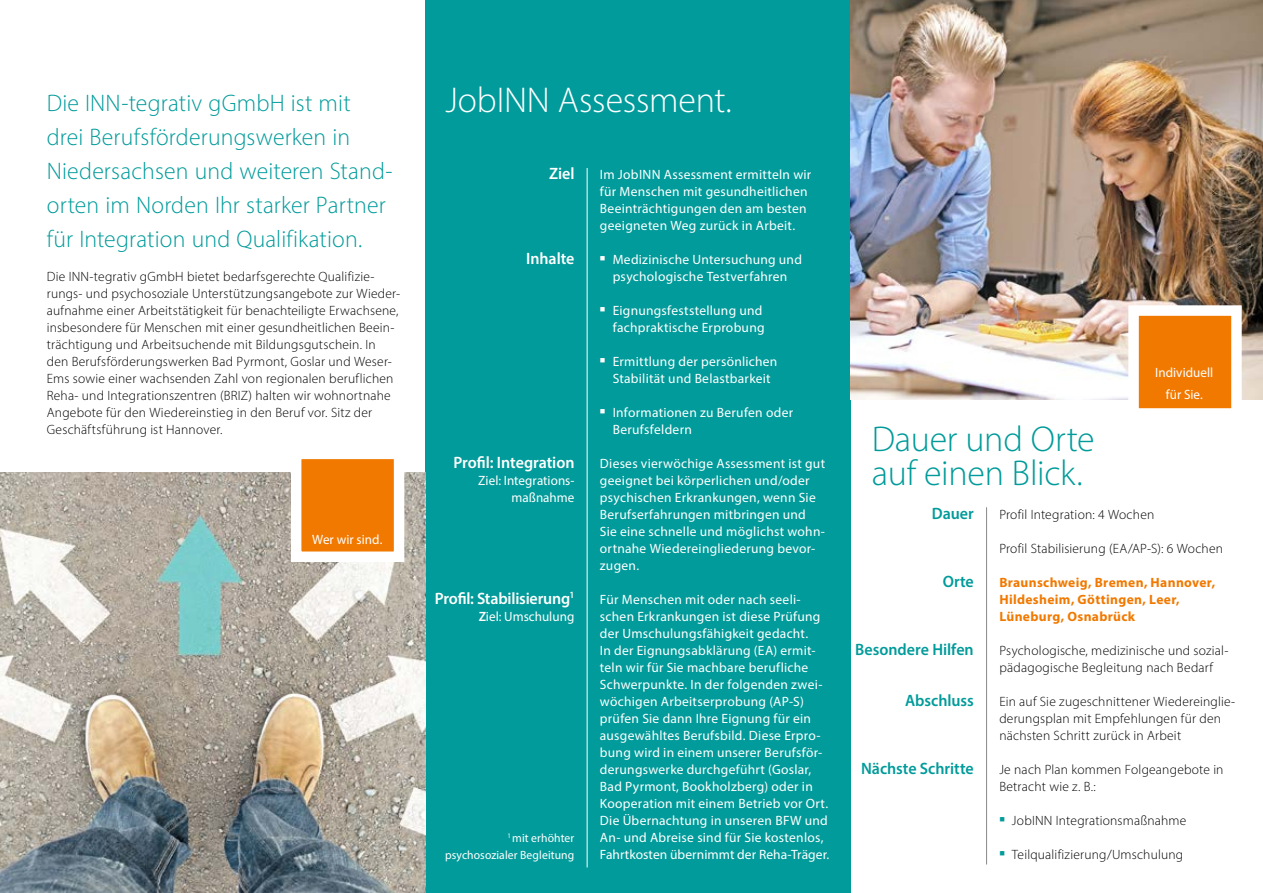
<style>
.page{position:relative;width:1263px;height:893px;background:#fff}
.page>*{position:absolute;margin:0;border:0;box-sizing:border-box;transform-origin:0 0}
.t1{font:300 36px/34px "Myriad Pro";letter-spacing:-.01em;color:#009b9a}
.t2{font:300 36px "Myriad Pro";letter-spacing:-.005em;color:#fff}
.t3{font:300 24px/34px "Myriad Pro";letter-spacing:.005em;color:#009b9a}
.t4{font:600 16.5px "Myriad Pro";letter-spacing:-.01em;color:#fff}
.t5{font:600 16.5px "Myriad Pro";color:#009b9a}
.t6{font:13.5px/17px "Myriad Pro";letter-spacing:.02em;color:#fff}
.t7{font:300 13.5px/17px "Myriad Pro";letter-spacing:.015em;color:#000}
.t8{font:700 13.5px/17px "Myriad Pro";letter-spacing:.025em;color:#f17900}
.t9{font:13.5px/17px "Myriad Pro";color:#fff;text-align:right}
.t10{font:12px/17px "Myriad Pro";letter-spacing:.01em;color:#fff;text-align:right}
.s1{font-weight:600}
</style>
<div class="page">
<div style="left:425px;top:0;width:425px;height:893px;background:#009b9a"></div>
<img style="left:850px;top:0;width:413px;height:400px">
<img style="left:0;top:472px;width:425px;height:421px">
<svg style="left:286px;top:459px;width:124px;height:108px"></svg>
<svg style="left:1123px;top:300px;width:124px;height:109px"></svg>
<hr style="left:587px;top:168px;width:1px;height:699px;background:#fff">
<hr style="left:986px;top:507px;width:1px;height:357px;background:#878988">
<h2 class="t3" style="left:47px;top:85px;width:347px">Die INN-tegrativ gGmbH ist mit drei Berufsförderungswerken in Niedersachsen und weiteren Stand&shy;orten im Norden Ihr starker Partner für Integration und Qualifikation.</h2>
<p class="t7" style="left:47px;top:268px;width:355px">Die INN-tegrativ gGmbH bietet bedarfsgerechte Qualifizie&shy;rungs- und psychosoziale Unterstützungsangebote zur Wieder&shy;aufnahme einer Arbeitstätigkeit für benachteiligte Erwachsene, insbesondere für Menschen mit einer gesundheitlichen Beein&shy;trächtigung und Arbeitsuchende mit Bildungsgutschein. In den Berufsförderungswerken Bad Pyrmont, Goslar und Weser-Ems sowie einer wachsenden Zahl von regionalen beruflichen Reha- und Integrationszentren (BRIZ) halten wir wohnortnahe Angebote für den Wiedereinstieg in den Beruf vor. Sitz der Geschäftsführung ist Hannover.</p>
<p class="t9" style="left:312px;top:531px;width:72px">Wer wir sind.</p>
<h1 class="t2" style="left:445px;top:78px;width:288px">JobINN Assessment.</h1>
<p class="t4" style="left:549px;top:163px;width:27px">Ziel</p>
<p class="t4" style="left:526px;top:248px;width:50px">Inhalte</p>
<p class="t4" style="left:453px;top:452px;width:122px">Profil: Integration</p>
<p class="t9" style="left:478px;top:472px;width:98px">Ziel: Integrations&shy;maßnahme</p>
<p class="t4" style="left:435px;top:588px;width:141px">Profil: Stabilisierung<sup>1</sup></p>
<p class="t9" style="left:479px;top:608px;width:97px"><span class="s1">Z</span>iel: Umschulung</p>
<p class="t10" style="left:445px;top:829px;width:131px"><sup>1</sup> mit erhöhter psychosozialer Begleitung</p>
<p class="t6" style="left:600px;top:165px;width:213px">Im JobINN Assessment ermitteln wir für Menschen mit gesundheitlichen Beeinträchtigungen den am besten geeigneten Weg zurück in Arbeit.</p>
<p class="t6" style="left:613px;top:250px;width:191px">Medizinische Untersuchung und psychologische Testverfahren</p>
<p class="t6" style="left:613px;top:301px;width:153px">Eignungsfeststellung und fachpraktische Erprobung</p>
<p class="t6" style="left:613px;top:352px;width:166px">Ermittlung der persönlichen<br>Stabilität und Belastbarkeit</p>
<p class="t6" style="left:613px;top:403px;width:182px">Informationen zu Berufen oder<br>Berufsfeldern</p>
<p class="t6" style="left:600px;top:455px;width:227px">Dieses vierwöchige Assessment ist gut geeignet bei körperlichen und/oder psychischen Erkrankungen, wenn Sie<br>Berufserfahrungen mitbringen und<br>Sie eine schnelle und möglichst wohn&shy;ortnahe Wiedereingliederung bevor&shy;zugen.</p>
<p class="t6" style="left:600px;top:591px;width:231px">Für Menschen mit oder nach seeli&shy;schen Erkrankungen ist diese Prüfung der Umschulungsfähigkeit gedacht.<br>In der Eignungsabklärung (EA) ermit&shy;teln wir für Sie machbare berufliche Schwerpunkte. In der folgenden zwei&shy;wöchigen Arbeitserprobung (AP-S) prüfen Sie dann Ihre Eignung für ein ausgewähltes Berufsbild. Diese Erpro&shy;bung wird in einem unserer Berufsför&shy;derungswerke durchgeführt (Goslar, Bad Pyrmont, Bookholzberg) oder in Kooperation mit einem Betrieb vor Ort.<br>Die Übernachtung in unseren BFW und An- und Abreise sind für Sie kostenlos, Fahrtkosten übernimmt der Reha-Träger.</p>
<h1 class="t1" style="left:872px;top:421px;width:224px">Dauer und Orte auf einen Blick.</h1>
<p class="t6" style="left:1155px;top:362px;width:60px;line-height:21.5px;text-align:center">Individuell für Sie.</p>
<p class="t5" style="left:932px;top:503px;width:43px">Dauer</p>
<p class="t5" style="left:943px;top:571px;width:33px">Orte</p>
<p class="t5" style="left:855px;top:639px;width:120px">Besondere Hilfen</p>
<p class="t5" style="left:905px;top:690px;width:70px">Abschluss</p>
<p class="t5" style="left:861px;top:758px;width:114px">Nächste Schritte</p>
<p class="t7" style="left:999px;top:506px;width:156px">Profil Integration: 4 Wochen</p>
<p class="t7" style="left:999px;top:540px;width:225px">Profil Stabilisierung (EA/AP-S): 6 Wochen</p>
<p class="t8" style="left:999px;top:573px;width:217px">Braunschweig, Bremen, Hannover,<br>Hildesheim, Göttingen, Leer,<br>Lüneburg, Osnabrück</p>
<p class="t7" style="left:999px;top:642px;width:231px">Psychologische, medizinische und sozial&shy;pädagogische Begleitung nach Bedarf</p>
<p class="t7" style="left:999px;top:693px;width:237px">Ein auf Sie zugeschnittener Wiedereinglie&shy;derungsplan mit Empfehlungen für den nächsten Schritt zurück in Arbeit</p>
<p class="t7" style="left:999px;top:761px;width:226px">Je nach Plan kommen Folgeangebote in<br>Betracht wie z. B.:</p>
<p class="t7" style="left:999px;top:812px;width:189px"><sup>■</sup> JobINN Integrationsmaßnahme</p>
<p class="t7" style="left:999px;top:846px;width:185px"><sup>■</sup> Teilqualifizierung/Umschulung</p>
</div>
